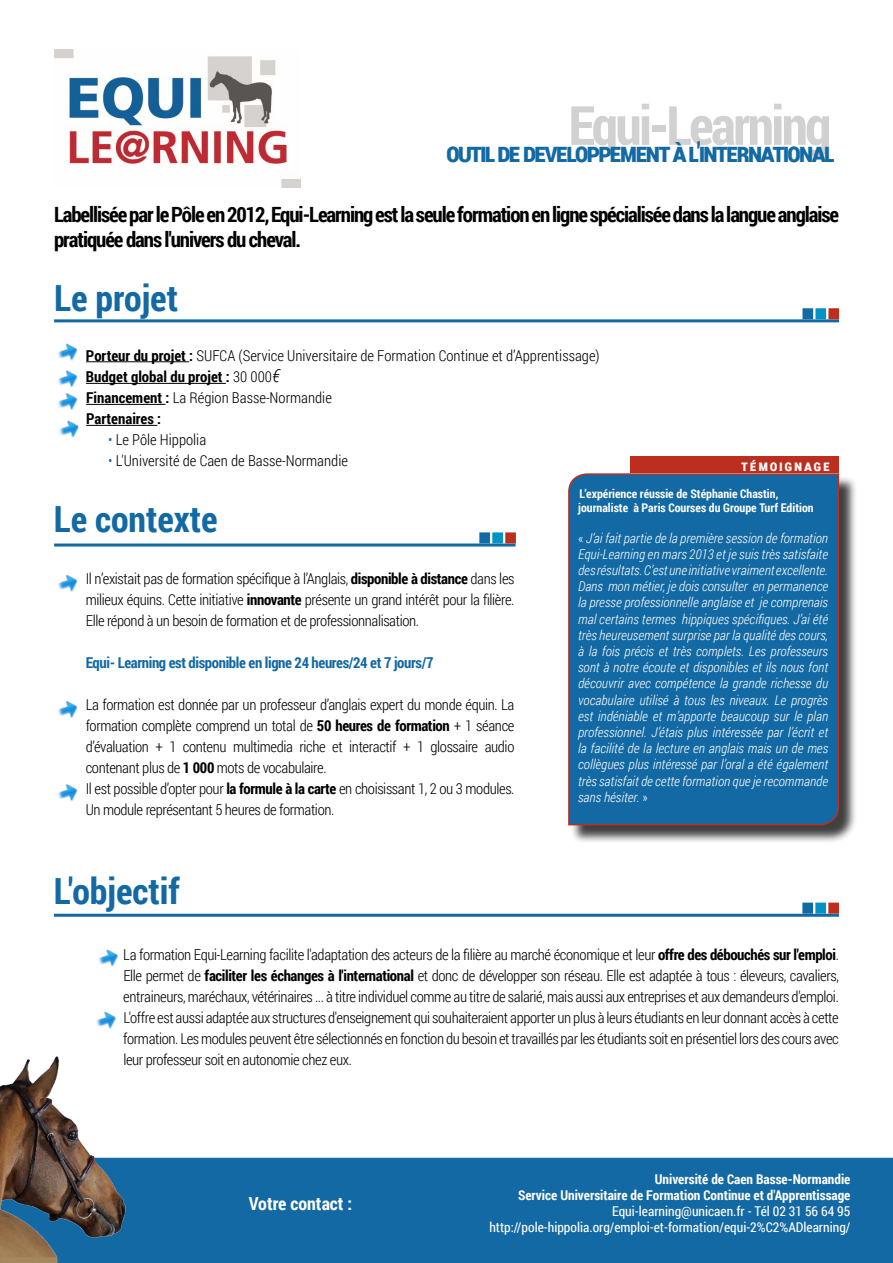
<style>
.page{position:relative;width:893px;height:1263px;background:#fff}
.page>*{position:absolute;margin:0;border:0;box-sizing:border-box;transform-origin:0 0}
.t1{font:700 54px "Roboto Condensed";letter-spacing:-.05em;color:#d1d1d1}
.t2{font:700 36px "Roboto Condensed";color:#1269a3}
.t3{font:700 27px "Roboto Condensed";letter-spacing:-.08em;color:#1269a3}
.t4{font:700 21px/25.2px "Roboto Condensed";letter-spacing:-.05em;color:#000}
.t5{font:700 18px "Roboto Condensed";color:#fffefd}
.t6{font:300 15px/21px "Roboto Condensed";letter-spacing:-.025em;color:#000;text-align:justify}
.t7{font:300 15px/21.1px "Roboto Condensed";color:#000}
.t8{font:700 15px "Roboto Condensed";letter-spacing:-.025em;color:#1269a3}
.t9{font:700 15px "Roboto Condensed";letter-spacing:.11em;color:#fffefd}
.t10{font:italic 300 13.5px/16.2px "Roboto Condensed";color:#fffefd;text-align:justify}
.t11{font:13.5px/16.2px "Roboto Condensed";color:#fffefd;text-align:right}
.t12{font:700 13.5px/16.2px "Roboto Condensed";color:#fffefd;text-align:right}
.t13{font:700 12px/14.4px "Roboto Condensed";color:#fffefd}
.s1{font-weight:700}
.s2{font-style:italic;font-size:18px}
.s3{color:#1269a3}
.s4{font-style:normal}
</style>
<div class="page">
<img style="left:54px;top:49px;width:246px;height:139px">
<hr style="left:54px;top:319px;width:785px;height:3px;background:#1269a3">
<div style="left:828px;top:308px;width:11px;height:11px;border:6px solid #bc2e1d"></div>
<div style="left:815px;top:308px;width:11px;height:11px;border:6px solid #0093c4"></div>
<div style="left:802px;top:308px;width:11px;height:11px;border:6px solid #1269a3"></div>
<hr style="left:86px;top:361px;width:103px;height:1px;background:#000">
<hr style="left:86px;top:383px;width:140px;height:1px;background:#000">
<hr style="left:86px;top:404px;width:80px;height:1px;background:#000">
<hr style="left:86px;top:425px;width:71px;height:1px;background:#000">
<div style="left:3px;top:1161px;width:887px;height:99px;background:#1269a3"></div>
<div style="left:0;top:1158px;width:893px;height:105px;border:6px solid #1269a3"></div>
<img style="left:0;top:1057px;width:140px;height:206px">
<hr style="left:54px;top:543px;width:462px;height:3px;background:#1269a3">
<div style="left:505px;top:532px;width:11px;height:11px;border:6px solid #bc2e1d"></div>
<div style="left:492px;top:532px;width:11px;height:11px;border:6px solid #0093c4"></div>
<div style="left:479px;top:532px;width:11px;height:11px;border:6px solid #1269a3"></div>
<img style="left:58px;top:343px;width:20px;height:45px">
<img style="left:58px;top:393px;width:19px;height:17px">
<img style="left:59px;top:420px;width:20px;height:18px">
<img style="left:58px;top:574px;width:20px;height:18px">
<img style="left:58px;top:701px;width:20px;height:17px">
<img style="left:58px;top:784px;width:19px;height:17px">
<hr style="left:54px;top:914px;width:785px;height:3px;background:#1269a3">
<div style="left:828px;top:903px;width:11px;height:11px;border:6px solid #bc2e1d"></div>
<div style="left:815px;top:903px;width:11px;height:11px;border:6px solid #0093c4"></div>
<div style="left:802px;top:903px;width:11px;height:11px;border:6px solid #1269a3"></div>
<img style="left:98px;top:949px;width:20px;height:18px">
<img style="left:96px;top:1012px;width:20px;height:17px">
<div style="left:570px;top:475px;width:288px;height:369px;background:#000;opacity:.75"></div>
<div style="left:568px;top:473px;width:272px;height:353px;background:#1269a3"></div>
<div style="left:630px;top:456px;width:209px;height:17px;background:#bc2e1d"></div>
<h1 class="t1" style="left:568px;top:88px;width:264px">Equi-Learning</h1>
<h3 class="t3" style="left:446px;top:133px;width:390px">Outildedeveloppementàl'international</h3>
<h3 class="t4" style="left:54px;top:201px;width:787px">Labellisée par le Pôle en 2012, Equi-Learning est la seule formation en ligne spécialisée dans la langue anglaise pratiquée dans l'univers du cheval.</h3>
<h2 class="t2" style="left:54px;top:272px;width:125px">Le projet</h2>
<p class="t7" style="left:86px;top:344px;width:515px"><span class="s1">Porteur du projet :</span> SUFCA (Service Universitaire de Formation Continue et d’Apprentissage)<br><span class="s1">Budget global du projet :</span> 30 000<span class="s2">€<br></span><span class="s1">Financement :</span> La Région Basse-Normandie<br><span class="s1">Partenaires :</span></p>
<p class="t7" style="left:108px;top:429px;width:100px"><span class="s3">•</span> Le Pôle Hippolia</p>
<p class="t7" style="left:108px;top:450px;width:241px"><span class="s3">•</span> L'Université de Caen de Basse-Normandie</p>
<h2 class="t2" style="left:54px;top:494px;width:165px">Le contexte</h2>
<p class="t6" style="left:86px;top:567px;width:430px">Il n’existait pas de formation spécifique à l’Anglais, <span class="s1">disponible à distance</span> dans les milieux équins. Cette initiative <span class="s1">innovante</span> présente un grand intérêt pour la filière.<br>Elle répond à un besoin de formation et de professionnalisation.</p>
<p class="t8" style="left:86px;top:652px;width:349px">Equi--‐Learning est disponible en ligne 24 heures/24 et 7 jours/7</p>
<p class="t6" style="left:86px;top:693px;width:430px;text-align:left">La formation est donnée par un professeur d’anglais expert du monde équin. La formation complète comprend un total de <span class="s1">50 heures de formation</span> + 1 séance d’évaluation + 1 contenu multimedia riche et interactif + 1 glossaire audio contenant plus de <span class="s1">1 000</span> mots de vocabulaire.<br>Il est possible d’opter pour <span class="s1">la formule à la carte</span> en choisissant 1, 2 ou 3 modules.<br>Un module représentant 5 heures de formation.</p>
<p class="t9" style="left:741px;top:455px;width:90px">Témoignage</p>
<p class="t13" style="left:578px;top:486px;width:237px">L’expérience réussie de Stéphanie Chastin, journaliste à Paris Courses du Groupe Turf Edition</p>
<p class="t10" style="left:578px;top:529px;width:251px"><span class="s4">«</span> J’ai fait partie de la première session de formation Equi-Learning en mars 2013 et je suis très satisfaite des résultats. C’est une initiative vraiment excellente.<br>Dans mon métier, je dois consulter en permanence la presse professionnelle anglaise et je comprenais mal certains termes hippiques spécifiques. J’ai été très heureusement surprise par la qualité des cours, à la fois précis et très complets. Les professeurs sont à notre écoute et disponibles et ils nous font découvrir avec compétence la grande richesse du vocabulaire utilisé à tous les niveaux. Le progrès est indéniable et m’apporte beaucoup sur le plan professionnel. J’étais plus intéressée par l’écrit et la facilité de la lecture en anglais mais un de mes collègues plus intéressé par l’oral a été également très satisfait de cette formation que je recommande sans hésiter. <span class="s4">»</span></p>
<h2 class="t2" style="left:54px;top:866px;width:128px">L'objectif</h2>
<p class="t6" style="left:123px;top:943px;width:717px">La formation Equi-Learning facilite l'adaptation des acteurs de la filière au marché économique et leur <span class="s1">offre des débouchés sur l'emploi</span>.<br>Elle permet de <span class="s1">faciliter les échanges à l'international</span> et donc de développer son réseau. Elle est adaptée à tous : éleveurs, cavaliers, entraineurs, maréchaux, vétérinaires ... à titre individuel comme au titre de salarié, mais aussi aux entreprises et aux demandeurs d'emploi.<br>L'offre est aussi adaptée aux structures d'enseignement qui souhaiteraient apporter un plus à leurs étudiants en leur donnant accès à cette formation. Lesmodules peuvent être sélectionnés en fonction du besoin ettravaillés parles étudiants soit en présentiel lors des cours avec leur professeur soit en autonomie chez eux.</p>
<p class="t5" style="left:249px;top:1190px;width:105px">Votre contact :</p>
<p class="t12" style="left:518px;top:1170px;width:334px">Université de Caen Basse-Normandie<br>Service Universitaire de Formation Continue et d'Apprentissage</p>
<p class="t11" style="left:489px;top:1202px;width:363px">Equi--learning@unicaen.fr --‐Tél 02 31 56 64 95 http://pole--hippolia.org/emploi--et-formation/equi--2%C2%ADlearning/</p>
</div>
